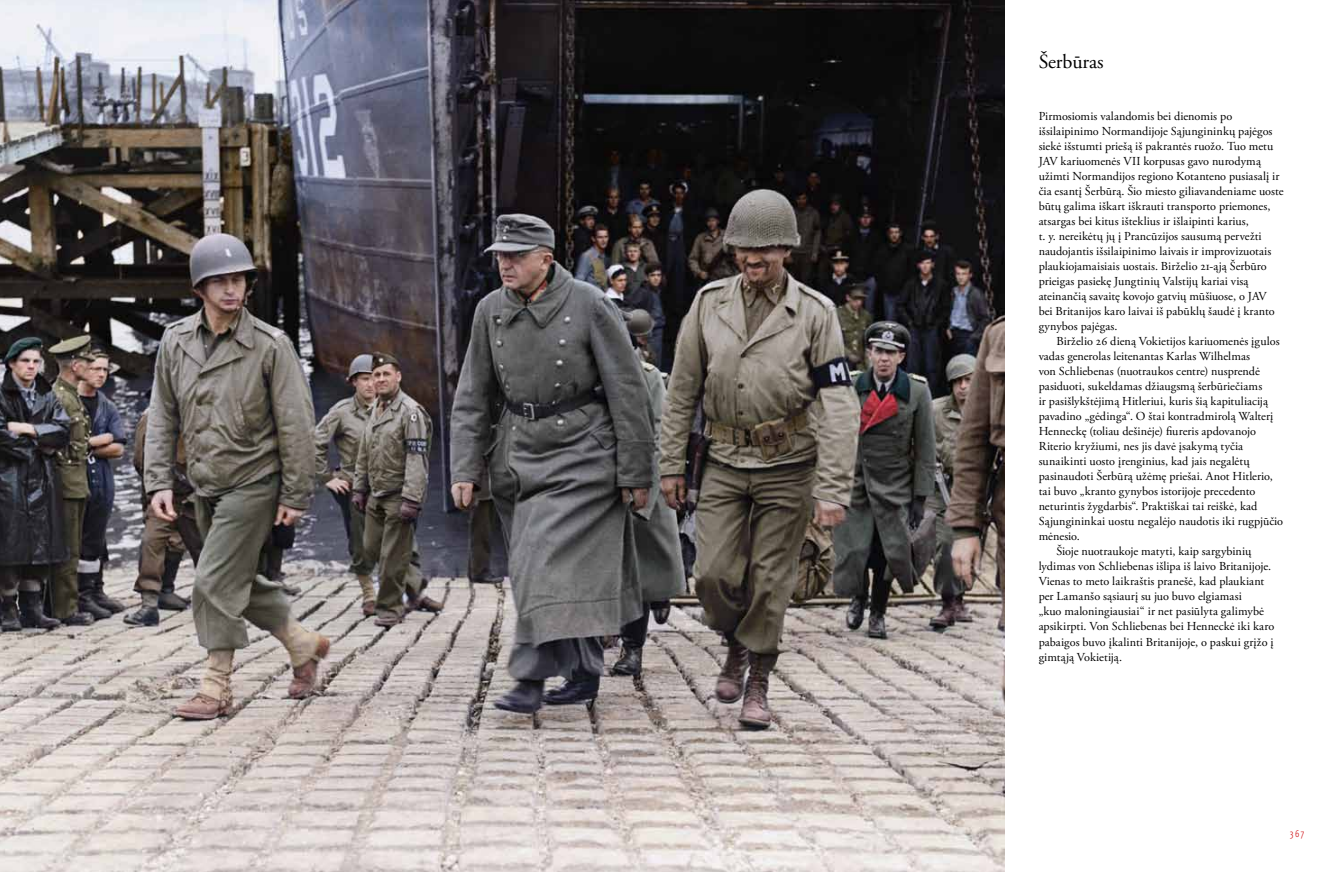
<style>
.page{position:relative;width:1340px;height:872px;background:#fff}
.page>*{position:absolute;margin:0;border:0;box-sizing:border-box;transform-origin:0 0}
.t1{font:20px "Adobe Garamond Pro";letter-spacing:-.005em;color:#000}
.t2{font:12.25px/15px "Adobe Garamond Pro";letter-spacing:.005em;color:#000}
.t3{font:300 condensed 10px "Frutiger Next Pro";color:#ce0b10}
</style>
<div class="page">
<img style="left:0;top:0;width:1005px;height:872px">
<h1 class="t1" style="left:1038px;top:49px;width:66px">Šerbūras</h1>
<p class="t2" style="left:1038px;top:109px;width:246px">Pirmosiomis valandomis bei dienomis po išsilaipinimo Normandijoje Sąjungininkų pajėgos siekė išstumti priešą iš pakrantės ruožo. Tuo metu JAV kariuomenės VII korpusas gavo nurodymą užimti Normandijos regiono Kotanteno pusiasalį ir čia esantį Šerbūrą. Šio miesto giliavandeniame uoste būtų galima iškart iškrauti transporto priemones, atsargas bei kitus išteklius ir išlaipinti karius,<br>t. y. nereikėtų jų į Prancūzijos sausumą pervežti naudojantis išsilaipinimo laivais ir improvizuotais plaukiojamaisiais uostais. Birželio 21-ąją Šerbūro prieigas pasiekę Jungtinių Valstijų kariai visą ateinančią savaitę kovojo gatvių mūšiuose, o JAV bei Britanijos karo laivai iš pabūklų šaudė į kranto gynybos pajėgas.</p>
<p class="t2" style="left:1056px;top:334px;width:225px">Birželio 26 dieną Vokietijos kariuomenės įgulos</p>
<p class="t2" style="left:1038px;top:349px;width:213px">vadas generolas leitenantas Karlas Wilhelmas</p>
<p class="t2" style="left:1038px;top:364px;width:223px">von Schliebenas (nuotraukos centre) nusprendė</p>
<p class="t2" style="left:1038px;top:379px;width:225px">pasiduoti, sukeldamas džiaugsmą šerbūriečiams</p>
<p class="t2" style="left:1038px;top:394px;width:231px">ir pasišlykštėjimą Hitleriui, kuris šią kapituliaciją</p>
<p class="t2" style="left:1038px;top:409px;width:236px">pavadino „gėdinga“. O štai kontradmirolą Walterį</p>
<p class="t2" style="left:1038px;top:424px;width:219px">Henneckę (toliau dešinėje) fiureris apdovanojo</p>
<p class="t2" style="left:1038px;top:439px;width:206px">Riterio kryžiumi, nes jis davė įsakymą tyčia</p>
<p class="t2" style="left:1038px;top:454px;width:213px">sunaikinti uosto įrenginius, kad jais negalėtų</p>
<p class="t2" style="left:1038px;top:469px;width:236px">pasinaudoti Šerbūrą užėmę priešai. Anot Hitlerio,</p>
<p class="t2" style="left:1038px;top:484px;width:218px">tai buvo „kranto gynybos istorijoje precedento</p>
<p class="t2" style="left:1038px;top:499px;width:220px">neturintis žygdarbis“. Praktiškai tai reiškė, kad</p>
<p class="t2" style="left:1038px;top:514px;width:246px">Sąjungininkai uostu negalėjo naudotis iki rugpjūčio</p>
<p class="t2" style="left:1038px;top:529px;width:43px">mėnesio.</p>
<p class="t2" style="left:1056px;top:544px;width:196px">Šioje nuotraukoje matyti, kaip sargybinių</p>
<p class="t2" style="left:1038px;top:559px;width:234px">lydimas von Schliebenas išlipa iš laivo Britanijoje.</p>
<p class="t2" style="left:1038px;top:574px;width:227px">Vienas to meto laikraštis pranešė, kad plaukiant</p>
<p class="t2" style="left:1038px;top:589px;width:205px">per Lamanšo sąsiaurį su juo buvo elgiamasi</p>
<p class="t2" style="left:1038px;top:604px;width:227px">„kuo maloningiausiai“ ir net pasiūlyta galimybė</p>
<p class="t2" style="left:1038px;top:619px;width:237px">apsikirpti. Von Schliebenas bei Henneckė iki karo</p>
<p class="t2" style="left:1038px;top:634px;width:236px">pabaigos buvo įkalinti Britanijoje, o paskui grįžo į</p>
<p class="t2" style="left:1038px;top:649px;width:85px">gimtąją Vokietiją.</p>
<p class="t3" style="left:1290px;top:827px;width:16px">367</p>
</div>
